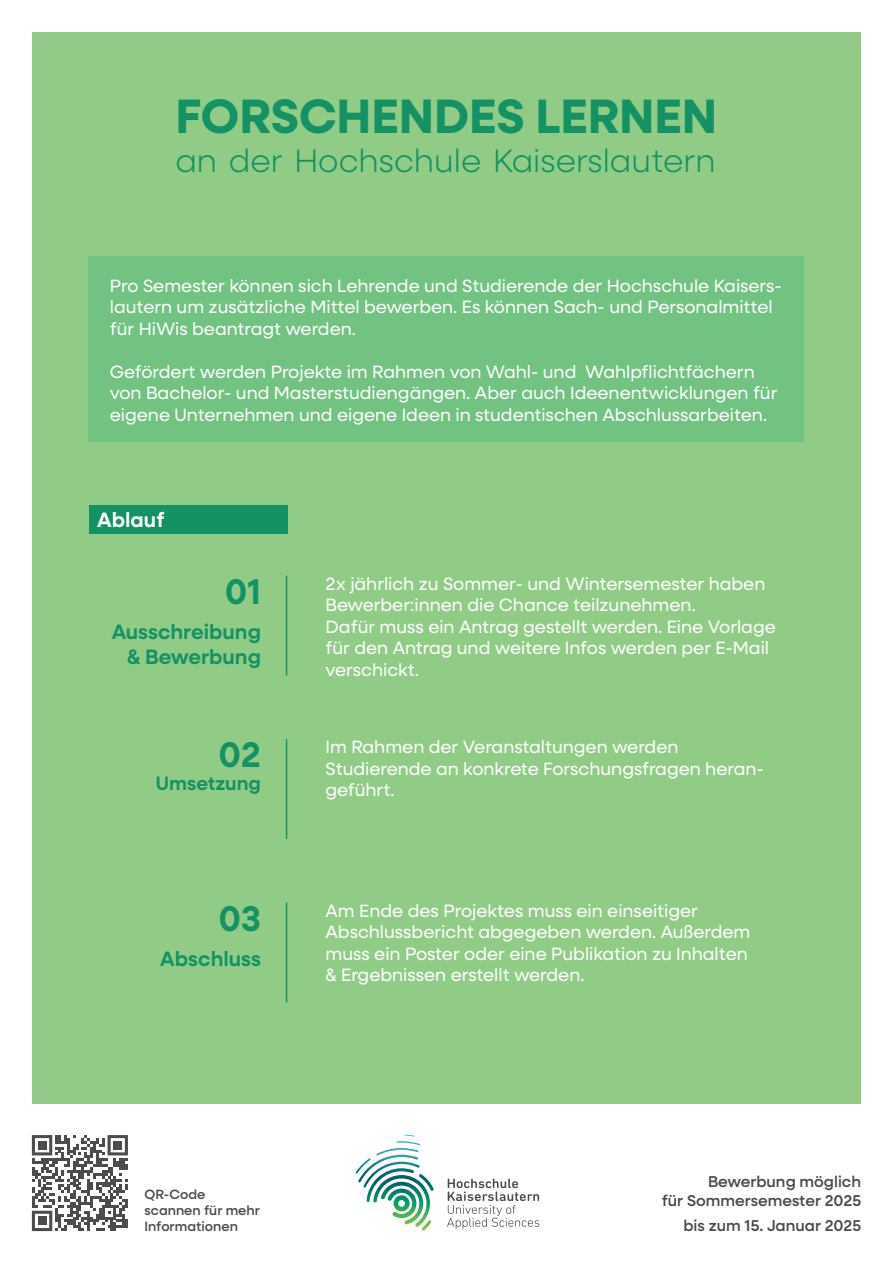
<style>
.page{position:relative;width:893px;height:1263px;background:#fff}
.page>*{position:absolute;margin:0;border:0;box-sizing:border-box;transform-origin:0 0}
.t1{font:700 48.45px "Neulis Sans";color:#159263}
.t2{font:600 35.78px "Neulis Sans";color:#159263}
.t3{font:300 32.4px "Neulis Sans";color:#159263}
.t4{font:600 20.85px "Neulis Sans";color:#159263}
.t5{font:600 20.85px "Neulis Sans";color:#fff}
.t6{font:600 19.42px "Neulis Sans";color:#159263}
.t7{font:17.92px/21.5px "Neulis Sans";color:#fff}
.t8{font:500 15.75px "Neulis Sans";color:#4b4c4d}
.t9{font:500 13.5px "Neulis Sans";color:#4b4c4d}
</style>
<div class="page">
<div style="left:32px;top:32px;width:829px;height:1071px;background:#91cc87"></div>
<div style="left:89px;top:505px;width:198px;height:28px;background:#159263"></div>
<div style="left:89px;top:257px;width:715px;height:185px;background:#72c281"></div>
<hr style="left:286px;top:739px;width:1px;height:100px;background:#159263">
<hr style="left:286px;top:576px;width:1px;height:99px;background:#159263">
<hr style="left:286px;top:903px;width:1px;height:99px;background:#159263">
<img style="left:356px;top:1134px;width:78px;height:93px">
<svg style="left:447px;top:1179px;width:92px;height:50px"></svg>
<svg style="left:32px;top:1135px;width:96px;height:96px"></svg>
<div style="left:38px;top:1141px;width:8px;height:8px;background:#4b4c4d"></div>
<div style="left:113px;top:1141px;width:9px;height:8px;background:#4b4c4d"></div>
<div style="left:38px;top:1216px;width:8px;height:9px;background:#4b4c4d"></div>
<p class="t1" style="left:175px;top:81px;width:543px">FORSCHENDES LERNEN</p>
<p class="t3" style="left:175px;top:138px;width:542px">an der Hochschule Kaiserslautern</p>
<p class="t7" style="left:110px;top:274px;width:673px">Pro Semester können sich Lehrende und Studierende der Hochschule Kaisers&shy;lautern um zusätzliche Mittel bewerben. Es können Sach- und Personalmittel für HiWis beantragt werden.</p>
<p class="t7" style="left:110px;top:360px;width:669px">Gefördert werden Projekte im Rahmen von Wahl- und Wahlpflichtfächern von Bachelor- und Masterstudiengängen. Aber auch Ideenentwicklungen für eigene Unternehmen und eigene Ideen in studentischen Abschlussarbeiten.</p>
<p class="t5" style="left:97px;top:505px;width:69px">Ablauf</p>
<p class="t2" style="left:225px;top:565px;width:38px">01</p>
<p class="t4" style="left:112px;top:617px;width:151px">Ausschreibung</p>
<p class="t4" style="left:127px;top:642px;width:135px">&amp; Bewerbung</p>
<p class="t2" style="left:219px;top:728px;width:44px">02</p>
<p class="t6" style="left:156px;top:769px;width:107px">Umsetzung</p>
<p class="t2" style="left:218px;top:892px;width:44px">03</p>
<p class="t4" style="left:160px;top:944px;width:102px">Abschluss</p>
<p class="t7" style="left:326px;top:572px;width:441px">2x jährlich zu Sommer- und Wintersemester haben<br>Bewerber:innen die Chance teilzunehmen.</p>
<p class="t7" style="left:326px;top:615px;width:452px">Dafür muss ein Antrag gestellt werden. Eine Vorlage für den Antrag und weitere Infos werden per E-Mail verschickt.</p>
<p class="t7" style="left:326px;top:735px;width:354px">Im Rahmen der Veranstaltungen werden</p>
<p class="t7" style="left:326px;top:757px;width:440px">Studierende an konkrete Forschungsfragen heran&shy;geführt.</p>
<p class="t7" style="left:326px;top:899px;width:374px">Am Ende des Projektes muss ein einseitiger</p>
<p class="t7" style="left:326px;top:920px;width:426px">Abschlussbericht abgegeben werden. Außerdem muss ein Poster oder eine Publikation zu Inhalten</p>
<p class="t7" style="left:326px;top:963px;width:261px">&amp; Ergebnissen erstellt werden.</p>
<p class="t9" style="left:145px;top:1184px;width:62px">QR-Code</p>
<p class="t9" style="left:145px;top:1200px;width:117px">scannen für mehr</p>
<p class="t9" style="left:145px;top:1217px;width:95px">Informationen</p>
<p class="t8" style="left:708px;top:1170px;width:154px">Bewerbung möglich</p>
<p class="t8" style="left:662px;top:1189px;width:201px">für Sommersemester 2025</p>
<p class="t8" style="left:683px;top:1214px;width:179px">bis zum 15. Januar 2025</p>
</div>
